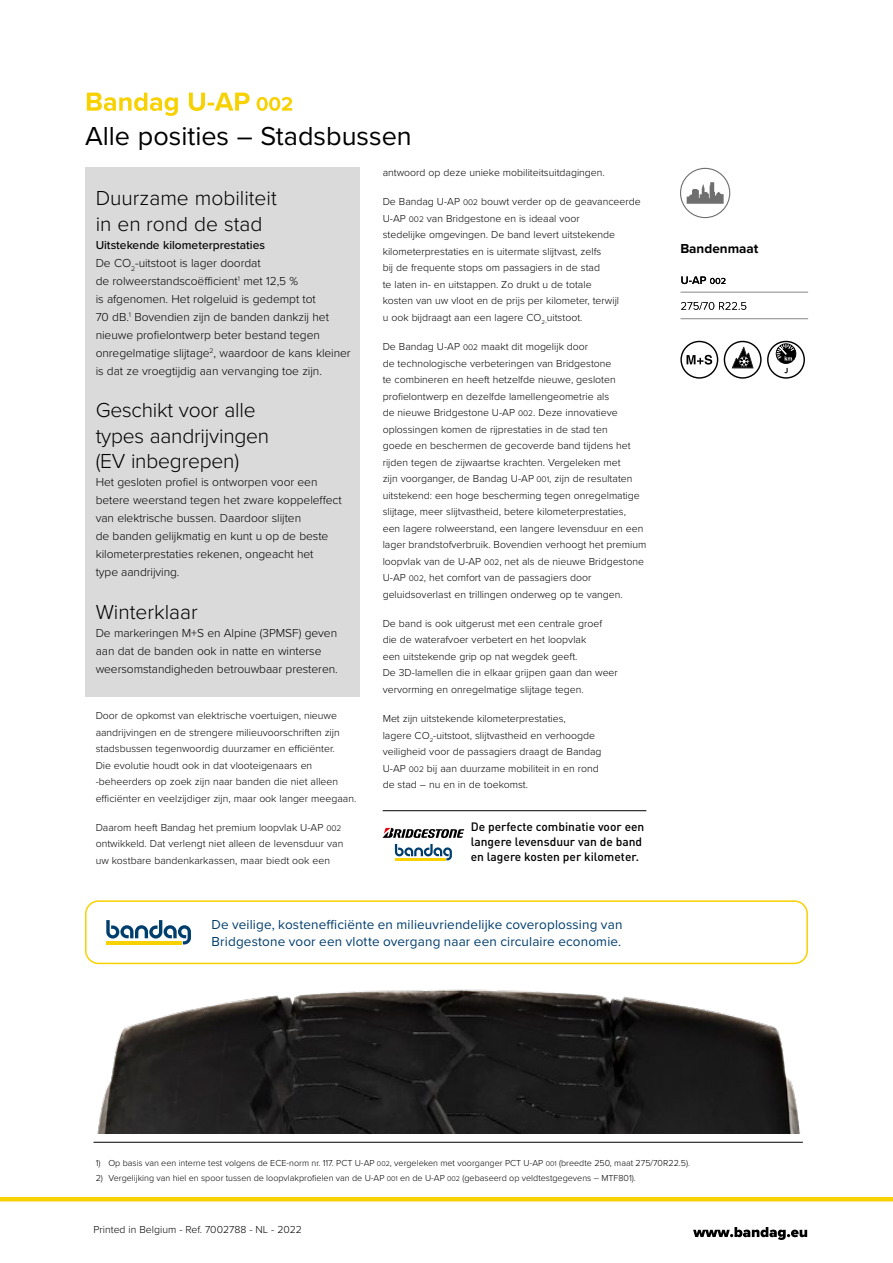
<style>
.page{position:relative;width:893px;height:1263px;background:#fff}
.page>*{position:absolute;margin:0;border:0;box-sizing:border-box;transform-origin:0 0}
.t1{font:27px "Proxima Nova";color:#000}
.t2{font:300 21px/25.5px "Proxima Nova";letter-spacing:-.01em;color:#000}
.t3{font:13.5px/16.5px "Proxima Nova";letter-spacing:.01em;color:#003e6e}
.t4{font:700 13.5px "Proxima Nova";color:#000}
.t5{font:300 12px/18px "Proxima Nova";letter-spacing:-.005em;color:#000}
.t6{font:500 12px/15px "DIN Pro";color:#000}
.t7{font:300 10.5px/16.5px "Proxima Nova";color:#000}
.t8{font:300 9px "Proxima Nova";color:#000}
.s1{font-weight:500}
.s2{font-size:8.4px}
.s3{font-size:7.2px}
</style>
<div class="page">
<svg style="left:681px;top:302px;width:65px;height:8px"></svg>
<svg style="left:681px;top:276px;width:44px;height:8px"></svg>
<img style="left:97px;top:989px;width:703px;height:144px">
<svg style="left:693px;top:1227px;width:114px;height:13px"></svg>
<hr style="left:0;top:1197px;width:893px;height:4px;background:#f8d100">
<div style="left:85px;top:900px;width:723px;height:64px;border:2px solid #f8d100;border-radius:13px"></div>
<svg style="left:106px;top:920px;width:85px;height:24px"></svg>
<hr style="left:106px;top:941px;width:75px;height:3px;background:#f8d100">
<hr style="left:94px;top:1142px;width:709px;height:1px;background:#000">
<svg style="left:687px;top:182px;width:37px;height:22px"></svg>
<div style="left:680px;top:168px;width:50px;height:50px;border:1px solid #706f6f;border-radius:50%"></div>
<div style="left:767px;top:341px;width:38px;height:38px;border:1px solid #000;border-radius:50%"></div>
<div style="left:776px;top:344px;width:20px;height:19px;background:#000;border-radius:50%"></div>
<div style="left:776px;top:343px;width:20px;height:21px;border:1px solid #000;border-radius:50%"></div>
<svg style="left:777px;top:345px;width:17px;height:16px"></svg>
<div style="left:724px;top:341px;width:38px;height:38px;border:1px solid #000;border-radius:50%"></div>
<svg style="left:732px;top:347px;width:21px;height:21px"></svg>
<div style="left:680px;top:341px;width:38px;height:38px;border:1px solid #000;border-radius:50%"></div>
<svg style="left:686px;top:355px;width:26px;height:10px"></svg>
<svg style="left:784px;top:368px;width:4px;height:5px"></svg>
<svg style="left:87px;top:93px;width:205px;height:23px"></svg>
<div style="left:85px;top:167px;width:274px;height:89px;background:#dadada"></div>
<div style="left:85px;top:236px;width:274px;height:163px;background:#dadada"></div>
<div style="left:85px;top:379px;width:274px;height:115px;background:#dadada"></div>
<div style="left:85px;top:456px;width:274px;height:144px;background:#dadada"></div>
<div style="left:85px;top:581px;width:274px;height:63px;background:#dadada"></div>
<div style="left:85px;top:606px;width:274px;height:91px;background:#dadada"></div>
<hr style="left:383px;top:810px;width:263px;height:1px;background:#000">
<svg style="left:383px;top:828px;width:81px;height:10px"></svg>
<svg style="left:395px;top:844px;width:57px;height:16px"></svg>
<hr style="left:395px;top:858px;width:50px;height:2px;background:#f8d100">
<hr style="left:680px;top:292px;width:128px;height:1px;background:#878787">
<hr style="left:680px;top:318px;width:128px;height:1px;background:#878787">
<h1 class="t1" style="left:85px;top:116px;width:328px">Alle posities – Stadsbussen</h1>
<h2 class="t2" style="left:96px;top:184px;width:183px">Duurzame mobiliteit in en rond de stad</h2>
<p class="t5" style="left:96px;top:235px;width:257px"><span class="s1">Uitstekende kilometerprestaties<br></span>De CO<sub>2</sub>-uitstoot is lager doordat<br>de rolweerstandscoëfficient<sup>1</sup> met 12,5 %<br>is afgenomen. Het rolgeluid is gedempt tot<br>70 dB.<sup>1</sup> Bovendien zijn de banden dankzij het nieuwe profielontwerp beter bestand tegen onregelmatige slijtage<sup>2</sup>, waardoor de kans kleiner is dat ze vroegtijdig aan vervanging toe zijn.</p>
<h2 class="t2" style="left:96px;top:396px;width:175px">Geschikt voor alle types aandrijvingen (EV inbegrepen)</h2>
<p class="t5" style="left:96px;top:473px;width:248px">Het gesloten profiel is ontworpen voor een betere weerstand tegen het zware koppeleffect van elektrische bussen. Daardoor slijten<br>de banden gelijkmatig en kunt u op de beste kilometerprestaties rekenen, ongeacht het<br>type aandrijving.</p>
<h2 class="t2" style="left:96px;top:598px;width:104px">Winterklaar</h2>
<p class="t5" style="left:96px;top:623px;width:244px">De markeringen M+S en Alpine (3PMSF) geven aan dat de banden ook in natte en winterse weersomstandigheden betrouwbaar presteren.</p>
<p class="t7" style="left:96px;top:707px;width:262px">Door de opkomst van elektrische voertuigen, nieuwe aandrijvingen en de strengere milieuvoorschriften zijn stadsbussen tegenwoordig duurzamer en efficiënter.<br>Die evolutie houdt ook in dat vlooteigenaars en -beheerders op zoek zijn naar banden die niet alleen efficiënter en veelzijdiger zijn, maar ook langer meegaan.</p>
<p class="t7" style="left:96px;top:818px;width:249px">Daarom heeft Bandag het premium loopvlak U-AP <span class="s2">002 </span>ontwikkeld. Dat verlengt niet alleen de levensduur van uw kostbare bandenkarkassen, maar biedt ook een</p>
<p class="t7" style="left:383px;top:164px;width:224px">antwoord op deze unieke mobiliteitsuitdagingen.</p>
<p class="t7" style="left:383px;top:193px;width:260px">De Bandag U-AP <span class="s2">002</span> bouwt verder op de geavanceerde U-AP <span class="s2">002</span> van Bridgestone en is ideaal voor<br>stedelijke omgevingen. De band levert uitstekende kilometerprestaties en is uitermate slijtvast, zelfs<br>bij de frequente stops om passagiers in de stad<br>te laten in- en uitstappen. Zo drukt u de totale<br>kosten van uw vloot en de prijs per kilometer, terwijl<br>u ook bijdraagt aan een lagere CO<sub>2-</sub>uitstoot.</p>
<p class="t7" style="left:383px;top:338px;width:265px">De Bandag U-AP <span class="s2">002</span> maakt dit mogelijk door<br>de technologische verbeteringen van Bridgestone<br>te combineren en heeft hetzelfde nieuwe, gesloten profielontwerp en dezelfde lamellengeometrie als<br>de nieuwe Bridgestone U-AP <span class="s2">002</span>. Deze innovatieve oplossingen komen de rijprestaties in de stad ten<br>goede en beschermen de gecoverde band tijdens het rijden tegen de zijwaartse krachten. Vergeleken met<br>zijn voorganger, de Bandag U-AP <span class="s2">001</span>, zijn de resultaten uitstekend: een hoge bescherming tegen onregelmatige slijtage, meer slijtvastheid, betere kilometerprestaties,<br>een lagere rolweerstand, een langere levensduur en een lager brandstofverbruik. Bovendien verhoogt het premium loopvlak van de U-AP <span class="s2">002</span>, net als de nieuwe Bridgestone U-AP <span class="s2">002</span>, het comfort van de passagiers door geluidsoverlast en trillingen onderweg op te vangen.</p>
<p class="t7" style="left:383px;top:615px;width:237px">De band is ook uitgerust met een centrale groef die de waterafvoer verbetert en het loopvlak<br>een uitstekende grip op nat wegdek geeft.<br>De 3D-lamellen die in elkaar grijpen gaan dan weer vervorming en onregelmatige slijtage tegen.</p>
<p class="t7" style="left:383px;top:710px;width:220px">Met zijn uitstekende kilometerprestaties,<br>lagere CO<sub>2</sub>-uitstoot, slijtvastheid en verhoogde veiligheid voor de passagiers draagt de Bandag U-AP <span class="s2">002</span> bij aan duurzame mobiliteit in en rond de stad – nu en in de toekomst.</p>
<p class="t6" style="left:471px;top:818px;width:175px">De perfecte combinatie voor een langere levensduur van de band en lagere kosten per kilometer.</p>
<p class="t3" style="left:212px;top:916px;width:412px">De veilige, kostenefficiënte en milieuvriendelijke coveroplossing van<br>Bridgestone voor een vlotte overgang naar een circulaire economie.</p>
<p class="t4" style="left:680px;top:239px;width:80px">Bandenmaat</p>
<p class="t8" style="left:96px;top:1156px;width:596px">1) Op basis van een interne test volgens de ECE-norm nr. 117. PCT U-AP <span class="s3">002</span>, vergeleken met voorganger PCT U-AP <span class="s3">001</span> (breedte 250, maat 275/70R22.5).</p>
<p class="t8" style="left:96px;top:1171px;width:542px">2) Vergelijking van hiel en spoor tussen de loopvlakprofielen van de U-AP <span class="s3">001</span> en de U-AP <span class="s3">002</span> (gebaseerd op veldtestgegevens – MTF801).</p>
<p class="t7" style="left:94px;top:1221px;width:210px">Printed in Belgium - Ref. 7002788 - NL - 2022</p>
</div>
